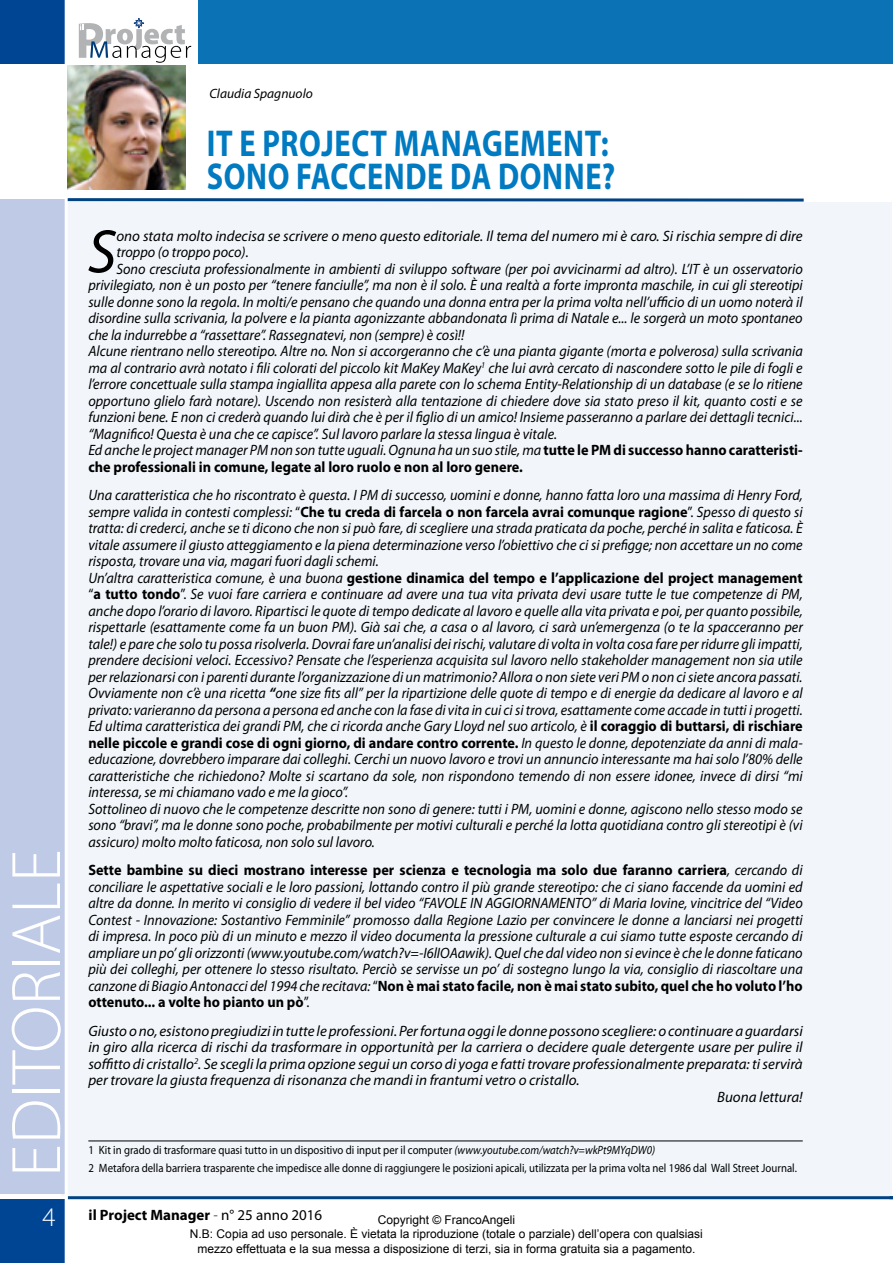
<style>
.page{position:relative;width:893px;height:1263px;background:#fff}
.page>*{position:absolute;margin:0;border:0;box-sizing:border-box;transform-origin:0 0}
.t1{font:300 70.5px "Myriad Pro";color:#fff}
.t2{font:italic 61.8px "Myriad Pro";color:#000}
.t3{font:700 37.5px/33px "Myriad Pro";letter-spacing:.02em;color:#007ac1;scale:.81 1}
.t4{font:300 27px "Myriad Pro";color:#fff}
.t5{font:italic 15px/16.5px "Myriad Pro";color:#000;scale:.95 1}
.t6{font:italic 15px "Myriad Pro";color:#000}
.t7{font:700 15px "Myriad Pro";color:#000;scale:.95 1}
.t8{font:700 15px "Myriad Pro";color:#000}
.t9{font:italic 13.5px "Myriad Pro";color:#000}
.t10{font:12px/17.7px "Myriad Pro";color:#000;scale:.9 1}
.t11{font:12px/14.4px "Arial";color:#000;text-align:center}
.s1{font-weight:700;font-style:normal}
.s2{font-style:normal}
.s3{font-weight:700}
.s4{font-style:italic}
.s5{font-weight:300}
.s6{font-weight:400}
</style>
<div class="page">
<div style="left:61px;top:203px;width:830px;height:993px;background:#f2f6fb"></div>
<hr style="left:68px;top:1196px;width:825px;height:3px;background:#004282">
<div style="left:198px;top:0;width:695px;height:64px;background:#0b72b5"></div>
<div style="left:0;top:0;width:66px;height:64px;background:#004494"></div>
<div style="left:0;top:199px;width:66px;height:995px;background:#bfcbe6"></div>
<div style="left:0;top:1199px;width:66px;height:64px;background:#004494"></div>
<svg style="left:68px;top:198px;width:736px;height:4px;background:#3f70a0"></svg>
<svg style="left:79px;top:18px;width:112px;height:45px"></svg>
<hr style="left:65px;top:0;width:3px;height:1263px;background:#fff">
<img style="left:68px;top:65px;width:117px;height:124px">
<hr style="left:88px;top:1140px;width:715px;height:1px;background:#000">
<h1 class="t1" style="left:-6px;top:1177px;width:329px;rotate:-90deg">EDITORIALE</h1>
<h3 class="t4" style="left:43px;top:1200px;width:15px">4</h3>
<p class="t9" style="left:209px;top:85px;width:105px">Claudia Spagnuolo</p>
<h3 class="t3" style="left:207px;top:126px;width:506px">IT E PROJECT MANAGEMENT:<br>SONO FACCENDE DA DONNE?</h3>
<h2 class="t2" style="left:88px;top:213px;width:30px">S</h2>
<p class="t6" style="left:116px;top:226px;width:688px">ono stata molto indecisa se scrivere o meno questo editoriale. Il tema del numero mi è caro. Si rischia sempre di dire</p>
<p class="t6" style="left:116px;top:243px;width:134px">troppo (o troppo poco).</p>
<p class="t5" style="left:116px;top:260px;width:724px">Sono cresciuta professionalmente in ambienti di sviluppo software (per poi avvicinarmi ad altro). L’IT è un osservatorio</p>
<p class="t5" style="left:88px;top:277px;width:754px">privilegiato, non è un posto per “tenere fanciulle”, ma non è il solo. È una realtà a forte impronta maschile, in cui gli stereotipi</p>
<p class="t5" style="left:88px;top:293px;width:753px">sulle donne sono la regola. In molti/e pensano che quando una donna entra per la prima volta nell’ufficio di un uomo noterà il</p>
<p class="t5" style="left:88px;top:310px;width:753px">disordine sulla scrivania, la polvere e la pianta agonizzante abbandonata lì prima di Natale e... le sorgerà un moto spontaneo</p>
<p class="t5" style="left:88px;top:326px;width:398px">che la indurrebbe a “rassettare”. Rassegnatevi, non (sempre) è così!!</p>
<p class="t5" style="left:88px;top:343px;width:753px">Alcune rientrano nello stereotipo. Altre no. Non si accorgeranno che c’è una pianta gigante (morta e polverosa) sulla scrivania</p>
<p class="t5" style="left:88px;top:359px;width:753px">ma al contrario avrà notato i fili colorati del piccolo kit MaKey MaKey<sup>1</sup> che lui avrà cercato di nascondere sotto le pile di fogli e</p>
<p class="t5" style="left:88px;top:376px;width:753px">l’errore concettuale sulla stampa ingiallita appesa alla parete con lo schema Entity-Relationship di un database (e se lo ritiene</p>
<p class="t5" style="left:88px;top:392px;width:753px">opportuno glielo farà notare). Uscendo non resisterà alla tentazione di chiedere dove sia stato preso il kit, quanto costi e se</p>
<p class="t5" style="left:88px;top:409px;width:753px">funzioni bene. E non ci crederà quando lui dirà che è per il figlio di un amico! Insieme passeranno a parlare dei dettagli tecnici...</p>
<p class="t5" style="left:88px;top:425px;width:495px">“Magnifico! Questa è una che ce capisce”. Sul lavoro parlare la stessa lingua è vitale.</p>
<p class="t5" style="left:88px;top:442px;width:753px">Ed anche le project manager PM non son tutte uguali. Ognuna ha un suo stile, ma <span class="s1">tutte le PM di successo hanno caratteristi-</span></p>
<p class="t7" style="left:88px;top:457px;width:459px">che professionali in comune, legate al loro ruolo e non al loro genere.</p>
<p class="t5" style="left:88px;top:487px;width:754px">Una caratteristica che ho riscontrato è questa. I PM di successo, uomini e donne, hanno fatta loro una massima di Henry Ford, sempre valida in contesti complessi: <span class="s2">“</span><span class="s1">Che tu creda di farcela o non farcela avrai comunque ragione</span><span class="s2">”.</span> Spesso di questo si tratta: di crederci, anche se ti dicono che non si può fare, di scegliere una strada praticata da poche, perché in salita e faticosa. È vitale assumere il giusto atteggiamento e la piena determinazione verso l’obiettivo che ci si prefigge; non accettare un no come risposta, trovare una via, magari fuori dagli schemi.<br>Un’altra caratteristica comune, è una buona <span class="s1">gestione dinamica del tempo e l’applicazione del project management </span><span class="s2">“</span><span class="s1">a tutto tondo</span><span class="s2">”.</span> Se vuoi fare carriera e continuare ad avere una tua vita privata devi usare tutte le tue competenze di PM, anche dopo l’orario di lavoro. Ripartisci le quote di tempo dedicate al lavoro e quelle alla vita privata e poi, per quanto possibile, rispettarle (esattamente come fa un buon PM). Già sai che, a casa o al lavoro, ci sarà un’emergenza (o te la spacceranno per tale!) e pare che solo tu possa risolverla. Dovrai fare un’analisi dei rischi, valutare di volta in volta cosa fare per ridurre gli impatti, prendere decisioni veloci. Eccessivo? Pensate che l’esperienza acquisita sul lavoro nello stakeholder management non sia utile per relazionarsi con i parenti durante l’organizzazione di un matrimonio? Allora o non siete veri PM o non ci siete ancora passati.<br>Ovviamente non c’è una ricetta <span class="s3">“</span>one size fits all” per la ripartizione delle quote di tempo e di energie da dedicare al lavoro e al privato: varieranno da persona a persona ed anche con la fase di vita in cui ci si trova, esattamente come accade in tutti i progetti.<br>Ed ultima caratteristica dei grandi PM, che ci ricorda anche Gary Lloyd nel suo articolo, è <span class="s1">il coraggio di buttarsi, di rischiare nelle piccole e grandi cose di ogni giorno, di andare contro corrente.</span> In questo le donne, depotenziate da anni di mala&shy;educazione, dovrebbero imparare dai colleghi. Cerchi un nuovo lavoro e trovi un annuncio interessante ma hai solo l’80% delle caratteristiche che richiedono? Molte si scartano da sole, non rispondono temendo di non essere idonee, invece di dirsi “mi interessa, se mi chiamano vado e me la gioco”.<br>Sottolineo di nuovo che le competenze descritte non sono di genere: tutti i PM, uomini e donne, agiscono nello stesso modo se sono “bravi”, ma le donne sono poche, probabilmente per motivi culturali e perché la lotta quotidiana contro gli stereotipi è (vi assicuro) molto molto faticosa, non solo sul lavoro.</p>
<p class="t5" style="left:88px;top:862px;width:754px;text-align:justify"><span class="s1">Sette bambine su dieci mostrano interesse per scienza e tecnologia ma solo due faranno carriera</span>, cercando di conciliare le aspettative sociali e le loro passioni, lottando contro il più grande stereotipo: che ci siano faccende da uomini ed altre da donne. In merito vi consiglio di vedere il bel video “FAVOLE IN AGGIORNAMENTO” di Maria Iovine, vincitrice del “Video Contest - Innovazione: Sostantivo Femminile” promosso dalla Regione Lazio per convincere le donne a lanciarsi nei progetti di impresa. In poco più di un minuto e mezzo il video documenta la pressione culturale a cui siamo tutte esposte cercando di ampliare un po’ gli orizzonti (www.youtube.com/watch?v=-I6lIOAawik). Quel che dal video non si evince è che le donne faticano più dei colleghi, per ottenere lo stesso risultato. Perciò se servisse un po’ di sostegno lungo la via, consiglio di riascoltare una canzone di Biagio Antonacci del 1994 che recitava: <span class="s2">“</span><span class="s1">Non è mai stato facile, non è mai stato subito, quel che ho voluto l’ho ottenuto... a volte ho pianto un pò</span><span class="s2">”.</span></p>
<p class="t6" style="left:88px;top:1021px;width:716px">Giusto o no, esistono pregiudizi in tutte le professioni. Per fortuna oggi le donne possono scegliere: o continuare a guardarsi</p>
<p class="t6" style="left:88px;top:1038px;width:716px">in giro alla ricerca di rischi da trasformare in opportunità per la carriera o decidere quale detergente usare per pulire il</p>
<p class="t6" style="left:88px;top:1054px;width:716px">soffitto di cristallo<sup>2</sup>. Se scegli la prima opzione segui un corso di yoga e fatti trovare professionalmente preparata: ti servirà</p>
<p class="t6" style="left:88px;top:1071px;width:493px">per trovare la giusta frequenza di risonanza che mandi in frantumi vetro o cristallo.</p>
<p class="t6" style="left:717px;top:1087px;width:87px">Buona lettura!</p>
<p class="t10" style="left:88px;top:1141px;width:789px">1 Kit in grado di trasformare quasi tutto in un dispositivo di input per il computer <span class="s4">(www.youtube.com/watch?v=wkPt9MYqDW0)<br></span>2 Metafora della barriera trasparente che impedisce alle donne di raggiungere le posizioni apicali, utilizzata per la prima volta nel 1986 dal Wall Street Journal.</p>
<p class="t8" style="left:89px;top:1205px;width:235px">il Project Manager <span class="s5">-</span> <span class="s6">n° 25 anno 2016</span></p>
<p class="t11" style="left:190px;top:1213px;width:514px">Copyright © FrancoAngeli<br>N.B: Copia ad uso personale. È vietata la riproduzione (totale o parziale) dell’opera con qualsiasi mezzo effettuata e la sua messa a disposizione di terzi, sia in forma gratuita sia a pagamento.</p>
</div>
